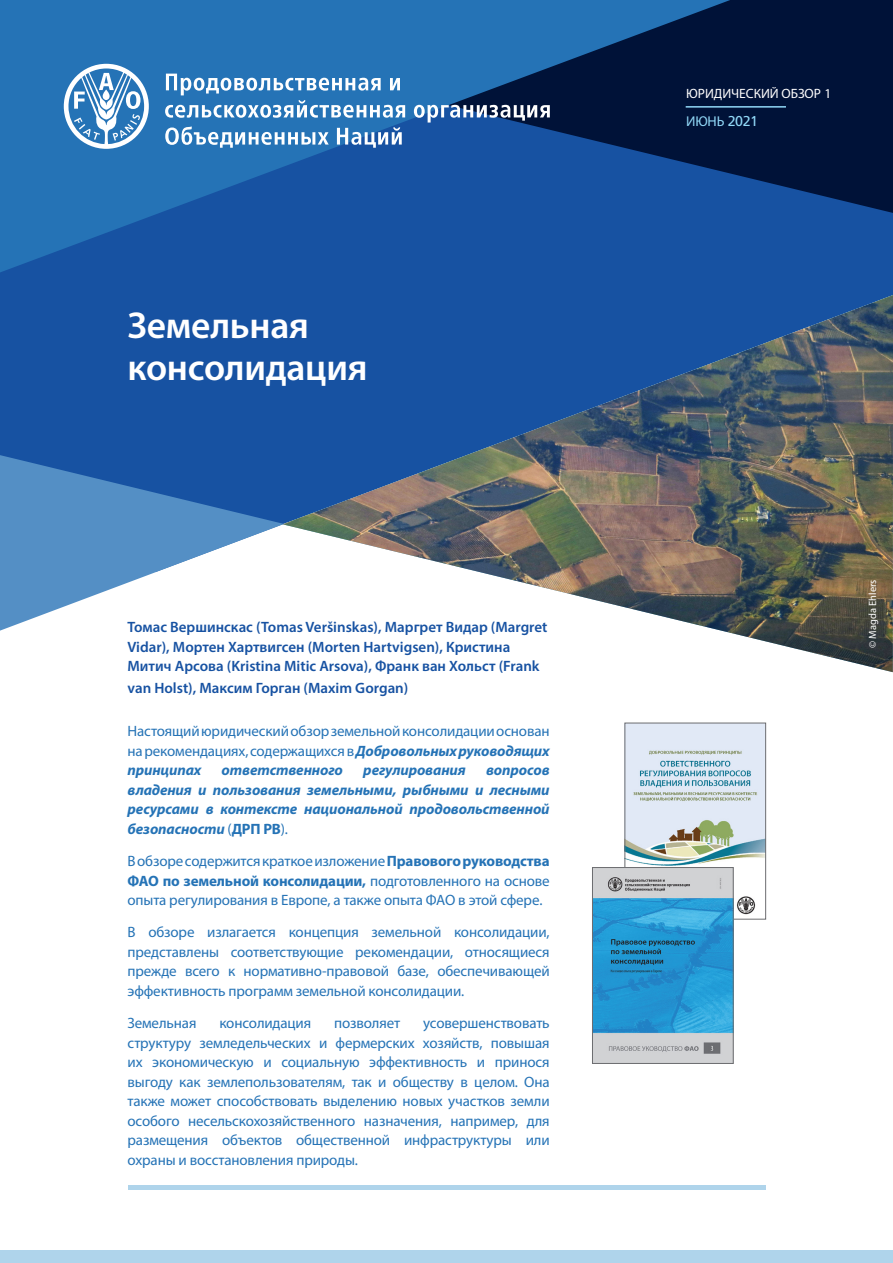
<style>
.page{position:relative;width:893px;height:1263px;background:#fff}
.page>*{position:absolute;margin:0;border:0;box-sizing:border-box;transform-origin:0 0}
.t1{font:600 37.5px/42px "Myriad Pro";letter-spacing:-.01em;color:#fff}
.Cover_Justified{font:15px/19.5px "Myriad Pro";letter-spacing:-.01em;color:#2573b6;text-align:justify}
.t2{font:600 15px/19.5px "Myriad Pro";color:#1752a2}
.Cover_Justified-2{font:italic 700 15px/19.5px "Myriad Pro";letter-spacing:-.01em;color:#2573b6;text-align:justify}
.t3{font:14.25px "Myriad Pro";color:#91d8f7}
.t4{font:13.5px "Myriad Pro";color:#fff}
.t5{font:10.5px "Myriad Pro";color:#fff}
.s1{font-weight:700;font-style:italic}
.s2{font-weight:400;font-style:normal}
.s3{font-style:normal}
.s4{font-weight:700}
.s5{font-family:"Frutiger"}
</style>
<div class="page">
<div style="left:730px;top:0;width:163px;height:77px;background:#001238"></div>
<div style="left:0;top:1250px;width:893px;height:13px;background:#afd4eb"></div>
<svg style="left:0;top:77px;width:893px;height:378px;background:#12458d"></svg>
<svg style="left:0;top:0;width:730px;height:272px;background:#1a589d"></svg>
<svg style="left:0;top:455px;width:283px;height:176px;fill:#548fc5"></svg>
<img style="left:283px;top:295px;width:610px;height:377px">
<img style="left:627px;top:725px;width:137px;height:192px">
<div style="left:625px;top:723px;width:141px;height:196px;border:1px solid #6c6d70"></div>
<img style="left:594px;top:869px;width:137px;height:193px">
<div style="left:592px;top:867px;width:141px;height:197px;border:1px solid #6c6d70"></div>
<hr style="left:128px;top:1185px;width:638px;height:4px;background:#afd4eb">
<svg style="left:64px;top:64px;width:85px;height:85px"></svg>
<svg style="left:165px;top:74px;width:240px;height:44px"></svg>
<svg style="left:414px;top:105px;width:136px;height:18px"></svg>
<svg style="left:165px;top:126px;width:164px;height:22px"></svg>
<svg style="left:337px;top:127px;width:65px;height:21px"></svg>
<hr style="left:686px;top:106px;width:100px;height:2px;background:#91d8f7">
<p class="t1" style="left:128px;top:304px;width:242px">Земельная консолидация</p>
<p class="t2" style="left:128px;top:617px;width:421px">Томас Вершинскас (Tomas Veršinskas), Маргрет Видар (Margret<br>Vidar), Мортен Хартвигсен (Morten Hartvigsen), Кристина<br>Митич Арсова (Kristina Mitic Arsova), Франк ван Хольст (Frank</p>
<p class="t2" style="left:128px;top:678px;width:282px">van Holst), Максим Горган (Maxim Gorgan)</p>
<p class="Cover_Justified" style="left:128px;top:721px;width:424px">Настоящий юридический обзор земельной консолидации основан на рекомендациях, содержащихся в <span class="s1">Добровольных руководящих принципах</span></p>
<p class="Cover_Justified-2" style="left:128px;top:760px;width:424px;text-indent:359px">вопросов владения и пользования земельными, рыбными и лесными ресурсами в контексте национальной продовольственной безопасности <span class="s2">(</span><span class="s3">ДРП РВ</span><span class="s2">).</span></p>
<p class="Cover_Justified" style="left:128px;top:851px;width:424px">В обзоре содержится краткое изложение <span class="s4">Правового руководства ФАО по земельной консолидации,</span> подготовленного на основе опыта регулирования в Европе, а также опыта ФАО в этой сфере.</p>
<p class="Cover_Justified" style="left:128px;top:922px;width:424px">В обзоре излагается концепция земельной консолидации, представлены соответствующие рекомендации, относящиеся прежде всего к нормативно-правовой базе, обеспечивающей эффективность программ земельной консолидации.</p>
<p class="Cover_Justified" style="left:128px;top:1013px;width:70px">Земельная</p>
<p class="Cover_Justified" style="left:219px;top:1013px;width:93px">консолидация</p>
<p class="Cover_Justified" style="left:334px;top:1013px;width:68px">позволяет</p>
<p class="Cover_Justified-2" style="left:222px;top:760px;width:123px">ответственного</p>
<p class="Cover_Justified-2" style="left:363px;top:760px;width:104px">регулирования</p>
<p class="Cover_Justified" style="left:128px;top:1013px;width:424px;text-indent:295px">усовершенствовать структуру земледельческих и фермерских хозяйств, повышая их экономическую и социальную эффективность и принося выгоду как землепользователям, так и обществу в целом. Она также может способствовать выделению новых участков земли особого несельскохозяйственного назначения, например, для размещения объектов общественной инфраструктуры или охраны и восстановления природы.</p>
<p class="t4" style="left:686px;top:85px;width:147px">ЮРИДИЧЕСКИЙ ОБЗОР 1</p>
<p class="t3" style="left:686px;top:112px;width:74px">ИЮНЬ <span class="s5">2021</span></p>
<p class="t5" style="left:866px;top:648px;width:70px;rotate:-90deg">© Magda Ehlers</p>
</div>
